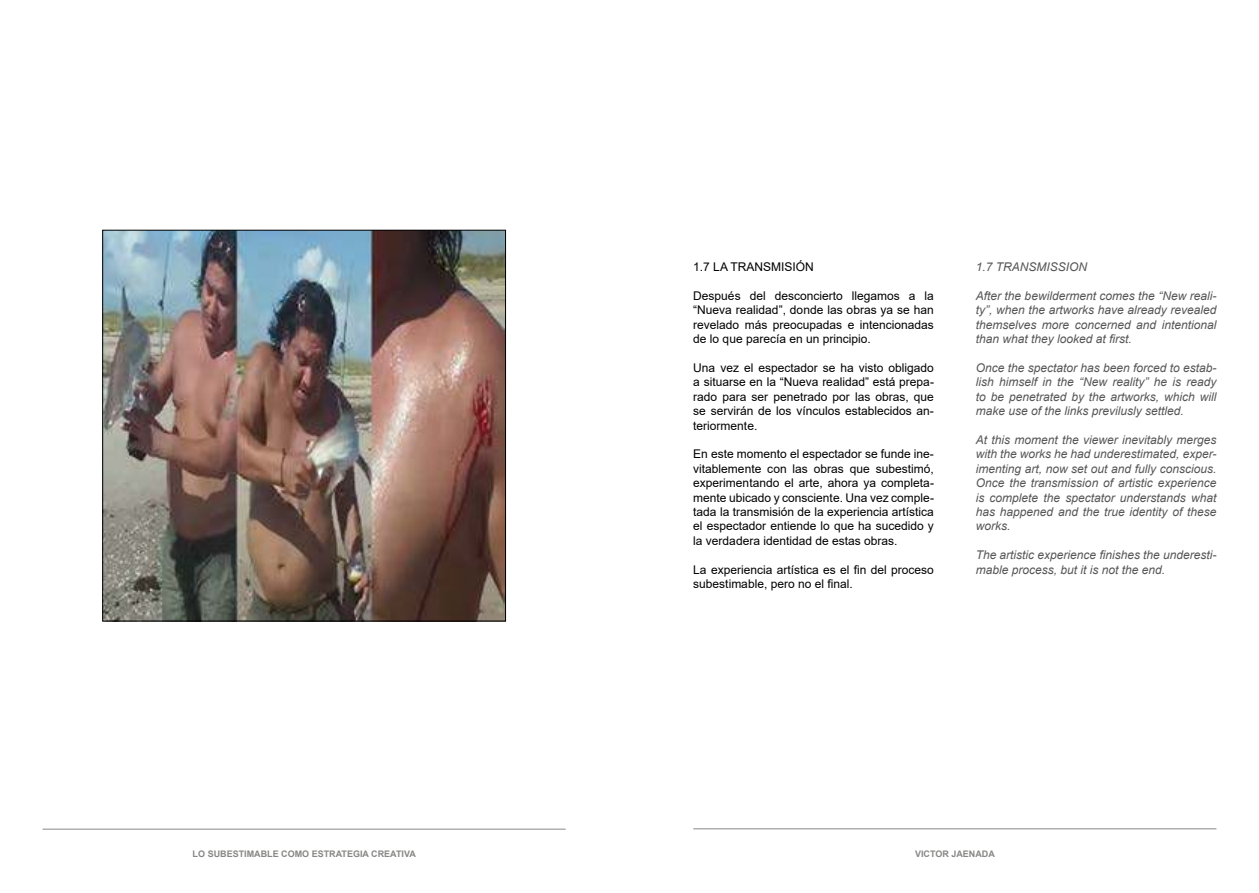
<style>
.page{position:relative;width:1259px;height:893px;background:#fff}
.page>*{position:absolute;margin:0;border:0;box-sizing:border-box;transform-origin:0 0}
.t1{font:12px/14.4px "Arial";color:#000;text-align:justify}
.t2{font:italic 12px/14.4px "Arial";color:#575656;text-align:justify}
.t3{font:700 9px "Arial";color:#878786}
</style>
<div class="page">
<hr style="left:693px;top:828px;width:523px;height:1px;background:#878786">
<hr style="left:43px;top:829px;width:523px;height:1px;background:#878786">
<img style="left:104px;top:232px;width:400px;height:387px">
<div style="left:102px;top:230px;width:404px;height:391px;border:1px solid #000"></div>
<p class="t1" style="left:693px;top:260px;width:122px">1.7 LA TRANSMISIÓN</p>
<p class="t1" style="left:693px;top:290px;width:242px">Después del desconcierto llegamos a la “Nueva realidad”, donde las obras ya se han revelado más preocupadas e intencionadas de lo que parecía en un principio.</p>
<p class="t1" style="left:693px;top:362px;width:242px">Una vez el espectador se ha visto obligado a situarse en la “Nueva realidad” está prepa&shy;rado para ser penetrado por las obras, que se servirán de los vínculos establecidos an&shy;teriormente.</p>
<p class="t1" style="left:693px;top:448px;width:242px">En este momento el espectador se funde ine&shy;vitablemente con las obras que subestimó, experimentando el arte, ahora ya completa&shy;mente ubicado y consciente. Una vez comple&shy;tada la transmisión de la experiencia artística el espectador entiende lo que ha sucedido y la verdadera identidad de estas obras.</p>
<p class="t1" style="left:693px;top:562px;width:242px">La experiencia artística es el fin del proceso subestimable, pero no el final.</p>
<p class="t2" style="left:975px;top:261px;width:113px">1.7 TRANSMISSION</p>
<p class="t2" style="left:975px;top:290px;width:242px">After the bewilderment comes the “New reali&shy;ty”, when the artworks have already revealed themselves more concerned and intentional than what they looked at first.</p>
<p class="t2" style="left:975px;top:362px;width:242px">Once the spectator has been forced to estab&shy;lish himself in the “New reality” he is ready to be penetrated by the artworks, which will make use of the links previlusly settled.</p>
<p class="t2" style="left:975px;top:434px;width:242px">At this moment the viewer inevitably merges with the works he had underestimated, exper&shy;imenting art, now set out and fully conscious.<br>Once the transmission of artistic experience is complete the spectator understands what has happened and the true identity of these works.</p>
<p class="t2" style="left:975px;top:548px;width:242px">The artistic experience finishes the underesti&shy;mable process, but it is not the end.</p>
<p class="t3" style="left:193px;top:849px;width:225px">LO SUBESTIMABLE COMO ESTRATEGIA CREATIVA</p>
<p class="t3" style="left:915px;top:849px;width:81px">VICTOR JAENADA</p>
</div>
